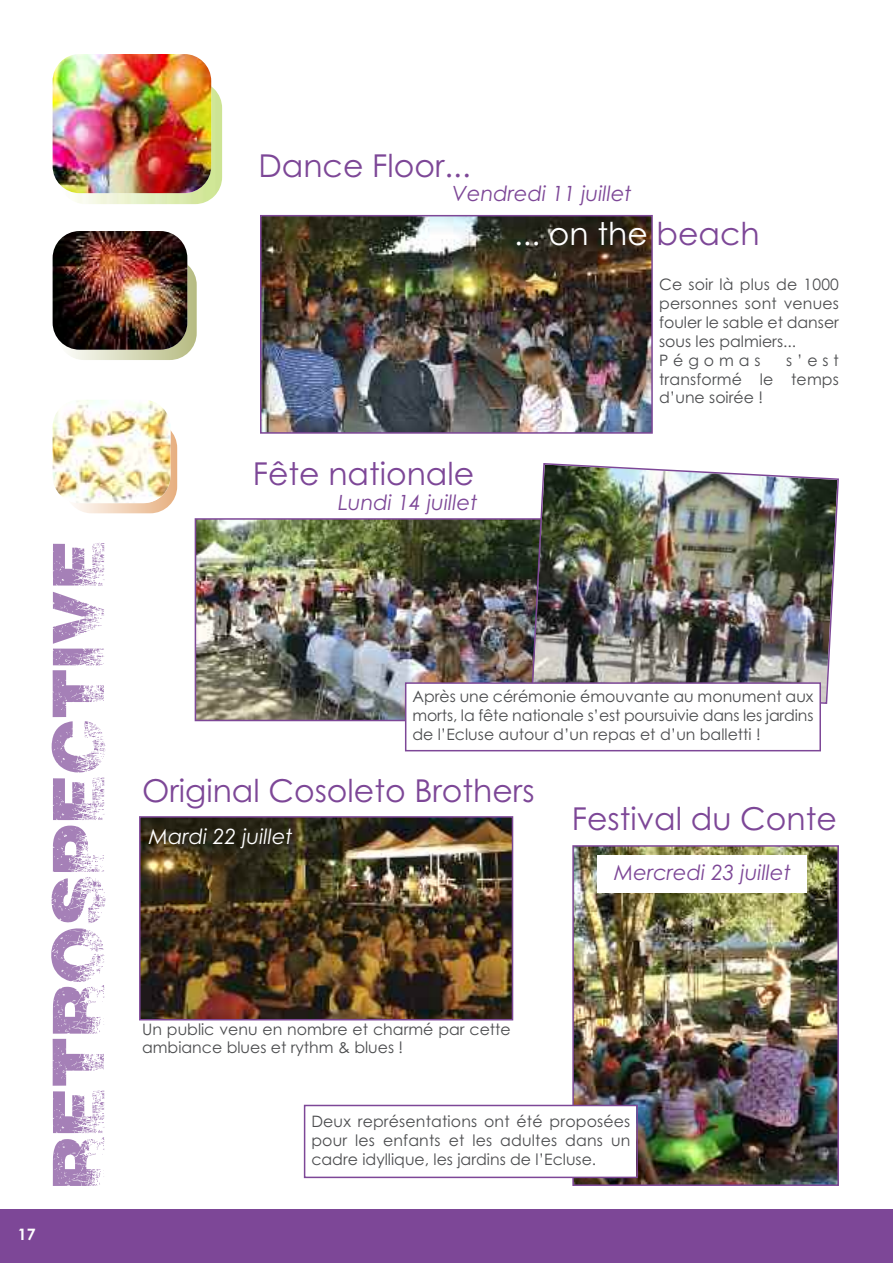
<style>
.page{position:relative;width:893px;height:1263px;background:#fff}
.page>*{position:absolute;margin:0;border:0;box-sizing:border-box;transform-origin:0 0}
.t1{font:67.5px "Scorched Earth";letter-spacing:.05em;color:#a580b7}
.t2{font:31.5px "Century Gothic";color:#7d4797}
.t3{font:31.5px "Century Gothic";color:#fff}
.t4{font:italic 21px "Century Gothic";color:#7d4797}
.t5{font:italic 21px "Century Gothic";color:#fff}
.t6{font:15.75px/18.9px "Century Gothic";color:#4c4d4f;text-align:justify}
.t7{font:700 15.75px "Century Gothic";color:#fff}
.s1{color:#7d4797}
</style>
<div class="page">
<img style="left:59px;top:81px;width:163px;height:123px">
<img style="left:53px;top:54px;width:158px;height:139px;border-radius:27px">
<svg style="left:57px;top:258px;width:140px;height:102px"></svg>
<img style="left:53px;top:231px;width:134px;height:119px;border-radius:27px">
<svg style="left:65px;top:421px;width:112px;height:92px"></svg>
<img style="left:53px;top:400px;width:117px;height:103px;border-radius:27px">
<div style="left:0;top:1209px;width:893px;height:54px;background:#7d4797"></div>
<img style="left:263px;top:218px;width:387px;height:213px">
<div style="left:260px;top:215px;width:393px;height:219px;border:2px solid #7d4797"></div>
<img style="left:198px;top:521px;width:333px;height:197px">
<div style="left:195px;top:518px;width:387px;height:203px;border:2px solid #7d4797"></div>
<img style="left:531px;top:463px;width:308px;height:241px">
<div style="left:406px;top:684px;width:413px;height:66px;background:#fff"></div>
<div style="left:405px;top:682px;width:416px;height:69px;border:2px solid #7d4797"></div>
<img style="left:142px;top:819px;width:368px;height:198px">
<div style="left:139px;top:816px;width:374px;height:204px;border:2px solid #7d4797"></div>
<img style="left:575px;top:848px;width:261px;height:335px">
<div style="left:572px;top:845px;width:267px;height:341px;border:2px solid #7d4797"></div>
<div style="left:598px;top:856px;width:209px;height:37px;background:#fff"></div>
<div style="left:305px;top:1106px;width:331px;height:70px;background:#fff"></div>
<div style="left:304px;top:1105px;width:334px;height:73px;border:2px solid #7d4797"></div>
<h1 class="t1" style="left:42px;top:1187px;width:647px;rotate:-90deg">retrospective</h1>
<p class="t7" style="left:18px;top:1225px;width:19px">17</p>
<h2 class="t2" style="left:258px;top:148px;width:214px">Dance Floor...</h2>
<h3 class="t4" style="left:452px;top:181px;width:181px">Vendredi 11 juillet</h3>
<h2 class="t2" style="left:253px;top:456px;width:223px">Fête nationale</h2>
<h3 class="t4" style="left:338px;top:491px;width:141px">Lundi 14 juillet</h3>
<h2 class="t3" style="left:514px;top:215px;width:247px">... on the <span class="s1">beach</span></h2>
<p class="t6" style="left:659px;top:275px;width:181px;text-align:left">Ce soir là plus de 1000 personnes sont venues fouler le sable et danser sous les palmiers...<br>Pégomas</p>
<p class="t6" style="left:659px;top:351px;width:181px;text-indent:127px">s’est transformé le temps d’une soirée !</p>
<p class="t6" style="left:412px;top:687px;width:403px">Après une cérémonie émouvante au monument aux morts, la fête nationale s’est poursuivie dans les jardins de l’Ecluse autour d’un repas et d’un balletti !</p>
<h2 class="t2" style="left:142px;top:772px;width:394px">Original Cosoleto Brothers</h2>
<h2 class="t2" style="left:572px;top:800px;width:267px">Festival du Conte</h2>
<h3 class="t4" style="left:614px;top:860px;width:178px">Mercredi 23 juillet</h3>
<h3 class="t5" style="left:149px;top:824px;width:145px">Mardi 22 juillet</h3>
<p class="t6" style="left:142px;top:1020px;width:370px">Un public venu en nombre et charmé par cette ambiance blues et rythm &amp; blues !</p>
<p class="t6" style="left:311px;top:1112px;width:320px">Deux représentations ont été proposées pour les enfants et les adultes dans un cadre idyllique, les jardins de l’Ecluse.</p>
</div>
